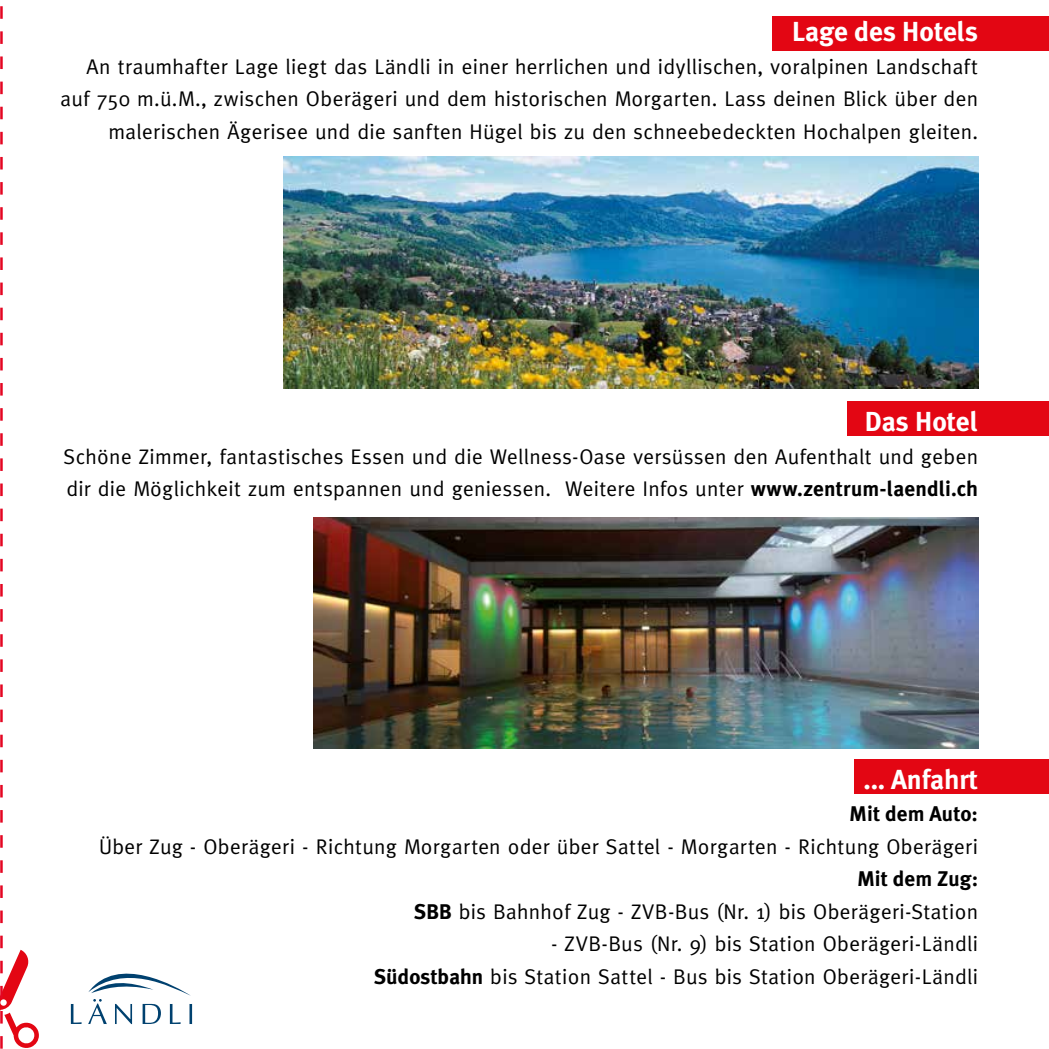
<style>
.page{position:relative;width:1049px;height:1049px;background:#fff}
.page>*{position:absolute;margin:0;border:0;box-sizing:border-box;transform-origin:0 0}
.t1{font:700 27.5px "Meta Plus";letter-spacing:-.005em;color:#fff}
.t2{font:21.25px/32.5px "Meta Plus";letter-spacing:.02em;color:#000;text-align:right}
.t3{font:700 21.25px "Meta Plus";letter-spacing:.005em;color:#000}
.s1{font-weight:700}
</style>
<div class="page">
<div style="left:772px;top:16px;width:277px;height:34px;background:#e30613"></div>
<div style="left:848px;top:402px;width:201px;height:34px;background:#e30613"></div>
<div style="left:855px;top:760px;width:194px;height:34px;background:#e30613"></div>
<img style="left:283px;top:157px;width:695px;height:231px">
<img style="left:313px;top:517px;width:665px;height:232px">
<svg style="left:71px;top:1004px;width:11px;height:20px"></svg>
<svg style="left:88px;top:973px;width:104px;height:51px"></svg>
<svg style="left:0;top:6px;width:39px;height:1043px"></svg>
<p class="t1" style="left:792px;top:16px;width:188px">Lage des Hotels</p>
<p class="t2" style="left:61px;top:50px;width:919px">An traumhafter Lage liegt das Ländli in einer herrlichen und idyllischen, voralpinen Landschaft auf 750 m.ü.M., zwischen Oberägeri und dem historischen Morgarten. Lass deinen Blick über den malerischen Ägerisee und die sanften Hügel bis zu den schneebedeckten Hochalpen gleiten.</p>
<p class="t1" style="left:864px;top:406px;width:115px">Das Hotel</p>
<p class="t2" style="left:64px;top:440px;width:916px;text-align:left">Schöne Zimmer, fantastisches Essen und die Wellness-Oase versüssen den Aufenthalt und geben dir die Möglichkeit zum entspannen und geniessen. Weitere Infos unter <span class="s1">www.zentrum-laendli.ch</span></p>
<p class="t1" style="left:863px;top:763px;width:116px">... Anfahrt</p>
<p class="t3" style="left:849px;top:802px;width:130px">Mit dem Auto:</p>
<p class="t2" style="left:99px;top:830px;width:880px">Über Zug - Oberägeri - Richtung Morgarten oder über Sattel - Morgarten - Richtung Oberägeri</p>
<p class="t2" style="left:414px;top:862px;width:565px"><span class="s1">Mit dem Zug:<br></span><span class="s1">SBB</span> bis Bahnhof Zug - ZVB-Bus (Nr. 1) bis Oberägeri-Station</p>
<p class="t2" style="left:374px;top:927px;width:605px">- ZVB-Bus (Nr. 9) bis Station Oberägeri-Ländli<br><span class="s1">Südostbahn</span> bis Station Sattel - Bus bis Station Oberägeri-Ländli</p>
</div>
